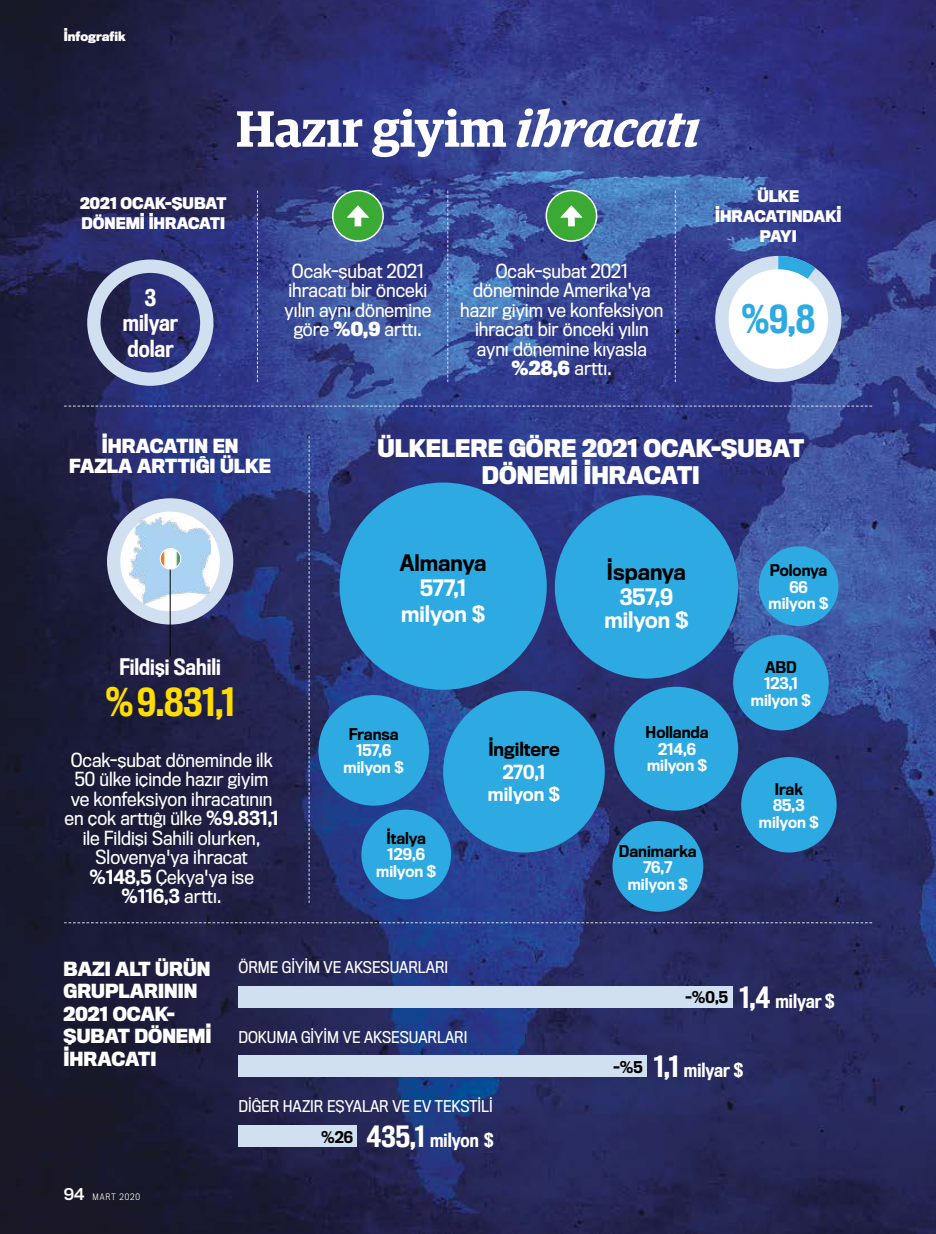
<style>
.page{position:relative;width:936px;height:1234px;background:#fff}
.page>*{position:absolute;margin:0;border:0;box-sizing:border-box;transform-origin:0 0}
.t1{font:600 51px "Guardian Egyp";color:#fff}
.t2{font:500 36px "Titling Gothic FB Cond";color:#fd0}
.t3{font:500 36px "Titling Gothic FB Cond";color:#2daae2}
.t4{font:700 22.5px/27px "Titling Gothic FB Narrow";color:#fff;text-align:center}
.t5{font:500 21.6px/25.2px "Titling Gothic FB Cond";color:#fffefa;text-align:center}
.t6{font:500 21px/25.5px "Titling Gothic FB Narrow";color:#fff;text-align:center}
.t7{font:500 21px "Titling Gothic FB Narrow";color:#000}
.t8{font:500 21px "Titling Gothic FB Cond";letter-spacing:.005em;color:#fff}
.t9{font:18px/19.5px "Titling Gothic FB Narrow";color:#fff;text-align:center}
.t10{font:700 18px/22.5px "Titling Gothic FB Narrow";color:#fff;text-align:center}
.t11{font:500 18px "Titling Gothic FB Cond";color:#fff}
.t12{font:500 18px/22.5px "Titling Gothic FB Narrow";color:#fff;text-align:center}
.t13{font:500 18px "Titling Gothic FB Narrow";color:#000}
.t14{font:500 15px/16.5px "Titling Gothic FB Narrow";color:#fff;text-align:center}
.t15{font:15px "Titling Gothic FB Narrow";color:#fff}
.t16{font:500 15px "Titling Gothic FB Narrow";color:#000}
.t17{font:700 14.85px/19.5px "Titling Gothic FB Narrow";color:#fff;text-align:center}
.t18{font:700 12px "Titling Gothic FB Narrow";color:#fff}
.t19{font:300 8.25px "Titling Gothic FB Narrow";letter-spacing:.12em;color:#fff}
.s1{font-style:italic}
.s2{font-weight:700}
.s3{font-weight:500}
.s4{font-family:"Titling Gothic FB Normal Standard";font-weight:400;font-size:15px}
.s5{font-size:27px}
</style>
<div class="page">
<img style="left:0;top:0;width:935px;height:1233px">
<div style="left:339px;top:482px;width:207px;height:207px;background:#2daae2;border-radius:104px"></div>
<div style="left:546px;top:191px;width:50px;height:50px;background:#3aaa35;border-radius:50%"></div>
<div style="left:545px;top:190px;width:52px;height:52px;border:2px solid #fff;border-radius:50%"></div>
<svg style="left:560px;top:205px;width:22px;height:21px"></svg>
<div style="left:333px;top:191px;width:50px;height:50px;background:#3aaa35;border-radius:50%"></div>
<div style="left:332px;top:190px;width:52px;height:52px;border:2px solid #fff;border-radius:50%"></div>
<svg style="left:347px;top:205px;width:22px;height:21px"></svg>
<div style="left:554px;top:495px;width:184px;height:183px;background:#2daae2;border-radius:92px"></div>
<div style="left:443px;top:690px;width:161px;height:162px;background:#2daae2;border-radius:81px"></div>
<div style="left:614px;top:686px;width:124px;height:124px;background:#2daae2;border-radius:62px"></div>
<div style="left:318px;top:695px;width:111px;height:110px;background:#2daae2;border-radius:55px"></div>
<div style="left:741px;top:756px;width:95px;height:96px;background:#2daae2;border-radius:48px"></div>
<div style="left:612px;top:820px;width:91px;height:91px;background:#2daae2;border-radius:45px"></div>
<div style="left:758px;top:546px;width:80px;height:80px;background:#2daae2;border-radius:40px"></div>
<div style="left:733px;top:634px;width:95px;height:96px;background:#2daae2;border-radius:48px"></div>
<div style="left:361px;top:809px;width:90px;height:90px;background:#2daae2;border-radius:45px"></div>
<svg style="left:87px;top:259px;width:126px;height:127px;background:#596091"></svg>
<svg style="left:715px;top:256px;width:126px;height:126px"></svg>
<svg style="left:107px;top:498px;width:126px;height:126px;background:#949db9"></svg>
<svg style="left:64px;top:405px;width:808px;height:1px"></svg>
<svg style="left:257px;top:191px;width:1px;height:191px"></svg>
<svg style="left:308px;top:436px;width:1px;height:467px"></svg>
<svg style="left:64px;top:922px;width:808px;height:1px"></svg>
<svg style="left:447px;top:191px;width:1px;height:191px"></svg>
<svg style="left:674px;top:191px;width:1px;height:191px"></svg>
<div style="left:238px;top:1125px;width:118px;height:21px;background:#d1e0f0"></div>
<div style="left:238px;top:1055px;width:409px;height:21px;background:#d1e0f0"></div>
<div style="left:238px;top:986px;width:495px;height:21px;background:#d1e0f0"></div>
<img style="left:130px;top:517px;width:81px;height:86px">
<hr style="left:170px;top:566px;width:1px;height:90px;background:#000">
<img style="left:160px;top:548px;width:21px;height:21px;border-radius:10px">
<div style="left:160px;top:548px;width:21px;height:21px;border:1px solid #fff;border-radius:50%"></div>
<p class="t18" style="left:64px;top:28px;width:63px">İnfografik</p>
<h1 class="t1" style="left:236px;top:91px;width:465px">Hazır giyim <span class="s1">ihracatı</span></h1>
<p class="t17" style="left:80px;top:193px;width:148px;text-align:left">2021 OCAK-ŞUBAT<br>DÖNEMİ İHRACATI</p>
<p class="t5" style="left:123px;top:284px;width:57px">3 milyar dolar</p>
<p class="t9" style="left:284px;top:261px;width:148px">Ocak-şubat 2021 ihracatı bir önceki yılın aynı dönemine göre <span class="s2">%0,9</span> arttı.</p>
<p class="t9" style="left:460px;top:261px;width:205px">Ocak-şubat 2021 döneminde Amerika'ya hazır giyim ve konfeksiyon ihracatı bir önceki yılın aynı dönemine kıyasla <span class="s2">%28,6</span> arttı.</p>
<p class="t17" style="left:715px;top:186px;width:127px">ÜLKE<br>IHRACATINDAKİ<br>PAYI</p>
<h2 class="t3" style="left:741px;top:296px;width:75px">%9,8</h2>
<p class="t10" style="left:69px;top:435px;width:203px;line-height:19.5px">İHRACATIN EN<br>FAZLA ARTTIĞI ÜLKE</p>
<p class="t4" style="left:377px;top:433px;width:428px">ÜLKELERE GÖRE 2021 OCAK-ŞUBAT<br>DÖNEMİ IHRACATI</p>
<p class="t8" style="left:119px;top:653px;width:103px">Fildişi Sahili</p>
<h2 class="t2" style="left:105px;top:679px;width:131px">%9.831,1</h2>
<p class="t9" style="left:65px;top:749px;width:215px">Ocak-şubat döneminde ilk<br>50 ülke içinde hazır giyim ve konfeksiyon ihracatının en çok arttığı ülke <span class="s3">%9.831,1 </span>ile Fildişi Sahili olurken,<br>Slovenya'ya ihracat <span class="s3">%148,5</span> Çekya'ya ise <span class="s3">%116,3</span> arttı.</p>
<p class="t7" style="left:400px;top:549px;width:88px">Almanya</p>
<p class="t6" style="left:401px;top:574px;width:86px">577,1 milyon $</p>
<p class="t16" style="left:348px;top:724px;width:52px">Fransa</p>
<p class="t14" style="left:343px;top:741px;width:62px">157,6 milyon $</p>
<p class="t16" style="left:386px;top:828px;width:41px">İtalya</p>
<p class="t14" style="left:376px;top:845px;width:62px">129,6 milyon $</p>
<p class="t13" style="left:488px;top:737px;width:73px">İngiltere</p>
<p class="t12" style="left:488px;top:760px;width:74px">270,1 milyon $</p>
<p class="t10" style="left:64px;top:956px;width:148px;text-align:left">BAZI ALT ÜRÜN<br>GRUPLARININ<br>2021 OCAK-<br>ŞUBAT DÖNEMİ<br>IHRACATI</p>
<p class="t19" style="left:64px;top:1191px;width:78px"><span class="s4">94</span> MART 2020</p>
<p class="t15" style="left:238px;top:958px;width:211px">ÖRME GİYİM VE AKSESUARLARI</p>
<p class="t15" style="left:238px;top:1027px;width:230px">DOKUMA GİYİM VE AKSESUARLARI</p>
<p class="t15" style="left:238px;top:1097px;width:256px">DİĞER HAZIR EŞYALAR VE EV TEKSTİLİ</p>
<p class="t16" style="left:321px;top:1127px;width:33px">%26</p>
<p class="t11" style="left:367px;top:1127px;width:128px"><span class="s5">435,1</span> milyon $</p>
<p class="t7" style="left:607px;top:558px;width:81px">İspanya</p>
<p class="t6" style="left:604px;top:585px;width:86px;line-height:22.5px">357,9 milyon $</p>
<p class="t16" style="left:645px;top:722px;width:65px">Hollanda</p>
<p class="t14" style="left:647px;top:740px;width:62px">214,6 milyon $</p>
<p class="t16" style="left:619px;top:840px;width:79px">Danimarka</p>
<p class="t14" style="left:627px;top:858px;width:62px">76,7 milyon $</p>
<p class="t16" style="left:769px;top:560px;width:59px">Polonya</p>
<p class="t14" style="left:768px;top:578px;width:62px">66 milyon $</p>
<p class="t16" style="left:765px;top:657px;width:33px">ABD</p>
<p class="t14" style="left:750px;top:674px;width:62px">123,1 milyon $</p>
<p class="t16" style="left:774px;top:779px;width:30px">Irak</p>
<p class="t14" style="left:758px;top:796px;width:62px">85,3 milyon $</p>
<p class="t16" style="left:685px;top:987px;width:44px">-%0,5</p>
<p class="t11" style="left:739px;top:989px;width:97px"><span class="s5">1,4</span> milyar $</p>
<p class="t16" style="left:613px;top:1057px;width:31px">-%5</p>
<p class="t11" style="left:654px;top:1058px;width:91px"><span class="s5">1,1</span> milyar $</p>
</div>
